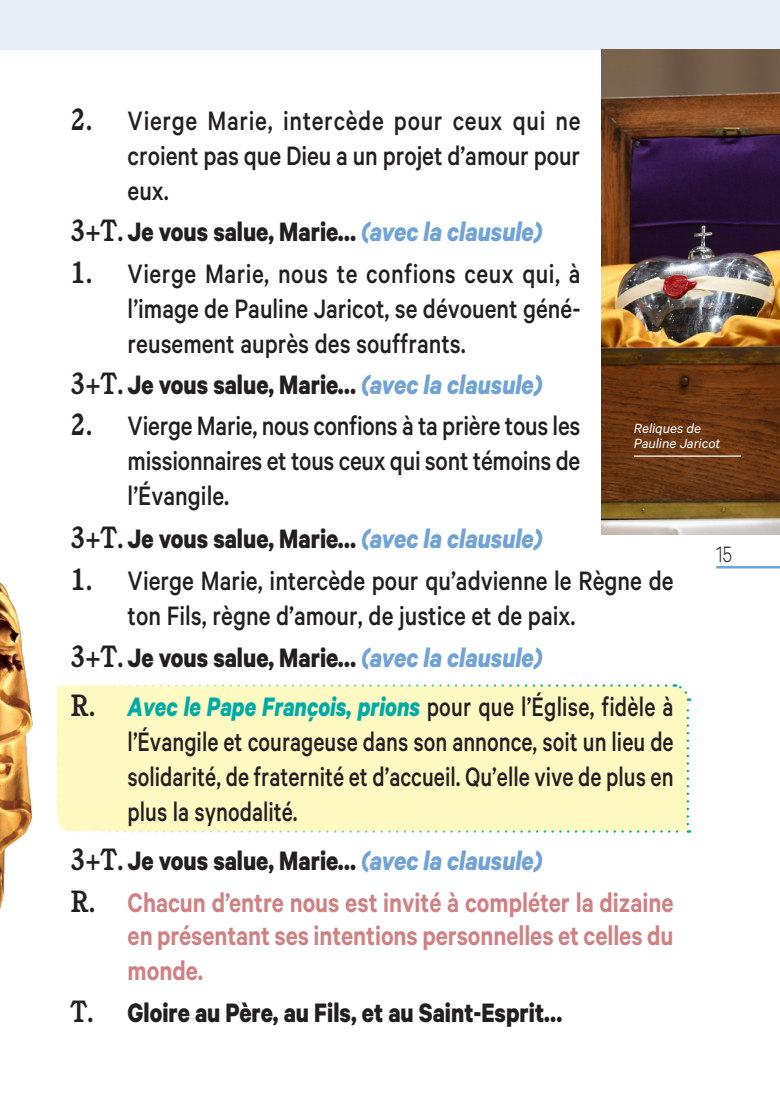
<style>
.page{position:relative;width:780px;height:1099px;background:#fff}
.page>*{position:absolute;margin:0;border:0;box-sizing:border-box;transform-origin:0 0}
.t1{font:600 30.25px/33.8px "Calibre";color:#d08184;text-align:justify;scale:.85 1}
.t2{font:500 30px/35px "Calibre";color:#231f20;text-align:justify;scale:.85 1}
.t3{font:700 30px "Calibre";color:#231f20;scale:.85 1}
.t4{font:500 30px/35px "Calibre";color:#231f20;text-align:justify;scale:.8 1}
.t5{font:italic 700 30px/49.2px "Calibre";color:#00aba7;scale:.8 1}
.t6{font:300 25px "Calibre";color:#231f20;scale:.8 1}
.t7{font:italic 15px/15px "Calibre";color:#fff}
.s1{font-family:"Cushing";font-weight:700}
.s2{font-family:"Cushing"}
.s3{font-style:italic}
.s4{font-style:italic;color:#71a3d6}
.s5{font-family:"Cushing";font-style:normal;color:#231f20}
.s6{font-style:normal;color:#231f20}
.s7{color:#231f20}
.s8{color:#71a3d6}
.s9{font-weight:500;font-style:normal;color:#231f20}
.s10{font-family:"Cushing";font-weight:700;font-size:30px;color:#231f20}
</style>
<div class="page">
<div style="left:59px;top:685px;width:628px;height:146px;background:#fffac1"></div>
<div style="left:59px;top:692px;width:13px;height:140px;background:#fffac1"></div>
<svg style="left:78px;top:830px;width:610px;height:2px"></svg>
<svg style="left:673px;top:684px;width:16px;height:140px;background:#f4f7c5"></svg>
<svg style="left:59px;top:684px;width:607px;height:2px"></svg>
<div style="left:0;top:0;width:780px;height:50px;background:#e7eef8"></div>
<img style="left:0;top:582px;width:59px;height:327px">
<img style="left:601px;top:50px;width:179px;height:484px">
<hr style="left:633px;top:455px;width:108px;height:2px;background:#fff">
<hr style="left:716px;top:566px;width:64px;height:2px;background:#71a3d6">
<p class="t2" style="left:128px;top:102px;width:534px;text-indent:-57px"><span class="s1">2.</span> Vierge Marie, intercède pour ceux qui ne croient pas que Dieu a un projet d’amour pour eux.</p>
<p class="t3" style="left:71px;top:213px;width:556px"><span class="s2">3+T.</span>Je vous salue, Marie<span class="s3">…</span> <span class="s4">(avec la clausule)</span></p>
<p class="t2" style="left:128px;top:255px;width:534px;text-indent:-57px"><span class="s1">1.</span> Vierge Marie, nous te confions ceux qui, à l’image de Pauline Jaricot, se dévouent géné&shy;reusement auprès des souffrants.</p>
<p class="t3" style="left:71px;top:366px;width:556px"><span class="s2">3+T.</span>Je vous salue, Marie<span class="s3">…</span> <span class="s4">(avec la clausule)</span></p>
<p class="t2" style="left:128px;top:407px;width:534px;text-indent:-57px"><span class="s1">2.</span> Vierge Marie, nous confions à ta prière tous les missionnaires et tous ceux qui sont témoins de l’Évangile.</p>
<p class="t3" style="left:71px;top:520px;width:556px"><span class="s2">3+T.</span>Je vous salue, Marie<span class="s3">…</span> <span class="s4">(avec la clausule)</span></p>
<p class="t2" style="left:128px;top:562px;width:643px;text-indent:-57px"><span class="s1">1.</span> Vierge Marie, intercède pour qu’advienne le Règne de ton Fils, règne d’amour, de justice et de paix.</p>
<p class="t5" style="left:71px;top:632px;width:754px"><span class="s5">3+T.</span><span class="s6">Je vous salue, Marie</span><span class="s7">…</span> <span class="s8">(avec la clausule)<br></span><span class="s5">R.</span> Avec le Pape François, prions <span class="s9">pour que l’Église, fidèle à</span></p>
<p class="t4" style="left:128px;top:723px;width:684px">l’Évangile et courageuse dans son annonce, soit un lieu de solidarité, de fraternité et d’accueil. Qu’elle vive de plus en plus la synodalité.</p>
<p class="t3" style="left:71px;top:842px;width:556px"><span class="s2">3+T.</span>Je vous salue, Marie<span class="s3">…</span> <span class="s4">(avec la clausule)</span></p>
<p class="t1" style="left:128px;top:885px;width:643px;text-indent:-57px"><span class="s10">R.</span> Chacun d’entre nous est invité à compléter la dizaine en présentant ses intentions personnelles et celles du monde.</p>
<p class="t3" style="left:71px;top:994px;width:579px"><span class="s2">T.</span> Gloire au Père, au Fils, et au Saint-Esprit…</p>
<p class="t7" style="left:633px;top:420px;width:88px">Reliques de<br>Pauline Jaricot</p>
<p class="t6" style="left:716px;top:540px;width:21px">15</p>
</div>
